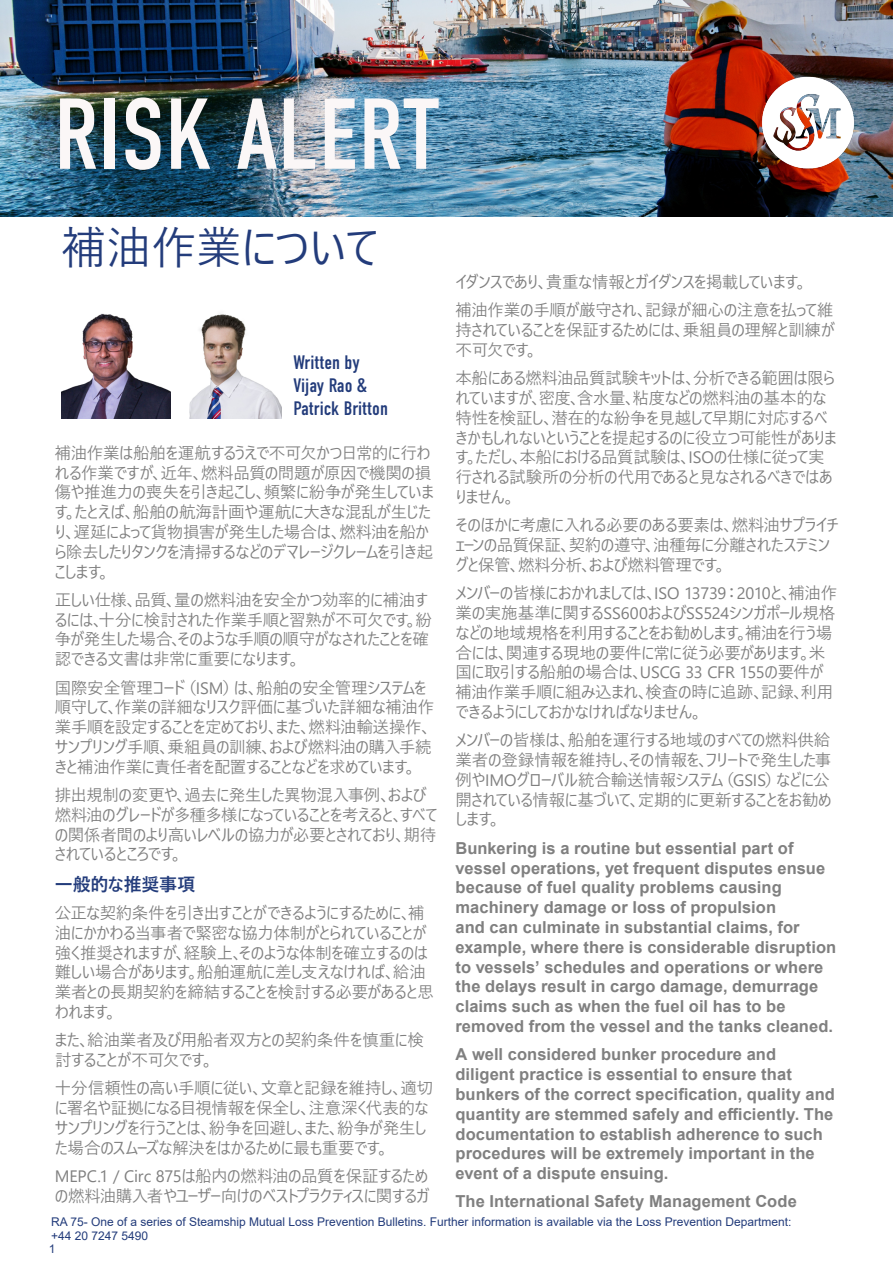
<style>
.page{position:relative;width:893px;height:1263px;background:#fff}
.page>*{position:absolute;margin:0;border:0;box-sizing:border-box;transform-origin:0 0}
.t1{font:100.5px "DIN Condensed";color:#fbf7f7}
.t2{font:45px "Yu Gothic UI";color:#233c7b}
.t3{font:19.5px "DIN Condensed";color:#233c7b}
.t4{font:700 18px "Yu Gothic UI";color:#233c7b}
.t5{font:16.5px/19.8px "Yu Gothic UI";letter-spacing:-.025em;color:#808080}
.t6{font:700 16.5px/19.8px "Arial";letter-spacing:.005em;color:#808080}
.t7{font:12px/14.4px "Arial";color:#233c7b}
</style>
<div class="page">
<img style="left:0;top:0;width:893px;height:217px">
<img style="left:62px;top:313px;width:219px;height:106px">
<img style="left:757px;top:69px;width:102px;height:107px">
<p class="t1" style="left:54px;top:78px;width:388px">RISK ALERT</p>
<p class="t2" style="left:62px;top:205px;width:319px">補油作業について</p>
<p class="t3" style="left:293px;top:351px;width:68px">Written by</p>
<p class="t3" style="left:293px;top:374px;width:75px">Vijay Rao &amp;</p>
<p class="t3" style="left:293px;top:398px;width:96px">Patrick Britton</p>
<p class="t5" style="left:55px;top:441px;width:381px">補油作業は船舶を運航するうえで不可欠かつ日常的に行われる作業ですが、近年、燃料品質の問題が原因で機関の損傷や推進力の喪失を引き起こし、頻繁に紛争が発生しています。たとえば、船舶の航海計画や運航に大きな混乱が生じたり、遅延によって貨物損害が発生した場合は、燃料油を船から除去したりタンクを清掃するなどのデマレージクレームを引き起こします。</p>
<p class="t5" style="left:55px;top:588px;width:379px">正しい仕様、品質、量の燃料油を安全かつ効率的に補油するには、十分に検討された作業手順と習熟が不可欠です。紛争が発生した場合、そのような手順の順守がなされたことを確認できる文書は非常に重要になります。</p>
<p class="t5" style="left:55px;top:675px;width:381px">国際安全管理コード（ISM）は、船舶の安全管理システムを順守して、作業の詳細なリスク評価に基づいた詳細な補油作業手順を設定することを定めており、また、燃料油輸送操作、サンプリング手順、乗組員の訓練、および燃料油の購入手続きと補油作業に責任者を配置することなどを求めています。</p>
<p class="t5" style="left:55px;top:783px;width:384px">排出規制の変更や、過去に発生した異物混入事例、および燃料油のグレードが多種多様になっていることを考えると、すべての関係者間のより高いレベルの協力が必要とされており、期待されているところです。</p>
<p class="t4" style="left:55px;top:874px;width:142px">一般的な推奨事項</p>
<p class="t5" style="left:55px;top:901px;width:381px">公正な契約条件を引き出すことができるようにするために、補油にかかわる当事者で緊密な協力体制がとられていることが強く推奨されますが、経験上、そのような体制を確立するのは難しい場合があります。船舶運航に差し支えなければ、給油業者との長期契約を締結することを検討する必要があると思われます。</p>
<p class="t5" style="left:55px;top:1028px;width:371px">また、給油業者及び用船者双方との契約条件を慎重に検討することが不可欠です。</p>
<p class="t5" style="left:55px;top:1076px;width:380px">十分信頼性の高い手順に従い、文章と記録を維持し、適切に署名や証拠になる目視情報を保全し、注意深く代表的なサンプリングを行うことは、紛争を回避し、また、紛争が発生した場合のスムーズな解決をはかるために最も重要です。</p>
<p class="t5" style="left:55px;top:1164px;width:376px">MEPC.1 / Circ 875は船内の燃料油の品質を保証するための燃料油購入者やユーザー向けのベストプラクティスに関するガ</p>
<p class="t5" style="left:455px;top:270px;width:353px">イダンスであり、貴重な情報とガイダンスを掲載しています。</p>
<p class="t5" style="left:455px;top:298px;width:381px;text-align:justify">補油作業の手順が厳守され、記録が細心の注意を払って維持されていることを保証するためには、乗組員の理解と訓練が不可欠です。</p>
<p class="t5" style="left:455px;top:366px;width:383px">本船にある燃料油品質試験キットは、分析できる範囲は限られていますが、密度、含水量、粘度などの燃料油の基本的な特性を検証し、潜在的な紛争を見越して早期に対応するべきかもしれないということを提起するのに役立つ可能性があります。ただし、本船における品質試験は、ISOの仕様に従って実行される試験所の分析の代用であると見なされるべきではありません。</p>
<p class="t5" style="left:455px;top:513px;width:385px">そのほかに考慮に入れる必要のある要素は、燃料油サプライチェーンの品質保証、契約の遵守、油種毎に分離されたステミングと保管、燃料分析、および燃料管理です。</p>
<p class="t5" style="left:455px;top:581px;width:383px">メンバーの皆様におかれましては、ISO 13739：2010と、補油作業の実施基準に関するSS600およびSS524シンガポール規格などの地域規格を利用することをお勧めします。補油を行う場合には、関連する現地の要件に常に従う必要があります。米国に取引する船舶の場合は、USCG 33 CFR 155の要件が補油作業手順に組み込まれ、検査の時に追跡、記録、利用できるようにしておかなければなりません。</p>
<p class="t5" style="left:455px;top:728px;width:378px">メンバーの皆様は、船舶を運行する地域のすべての燃料供給業者の登録情報を維持し、その情報を、フリートで発生した事例やIMOグローバル統合輸送情報システム（GSIS）などに公開されている情報に基づいて、定期的に更新することをお勧めします。</p>
<p class="t6" style="left:455px;top:838px;width:382px">Bunkering is a routine but essential part of vessel operations, yet frequent disputes ensue because of fuel quality problems causing machinery damage or loss of propulsion<br>and can culminate in substantial claims, for example, where there is considerable disruption to vessels’ schedules and operations or where the delays result in cargo damage, demurrage claims such as when the fuel oil has to be removed from the vessel and the tanks cleaned.</p>
<p class="t6" style="left:455px;top:1045px;width:381px">A well considered bunker procedure and diligent practice is essential to ensure that bunkers of the correct specification, quality and quantity are stemmed safely and efficiently. The documentation to establish adherence to such procedures will be extremely important in the event of a dispute ensuing.</p>
<p class="t6" style="left:455px;top:1192px;width:343px">The International Safety Management Code</p>
<p class="t7" style="left:51px;top:1214px;width:742px">RA 75- One of a series of Steamship Mutual Loss Prevention Bulletins. Further information is available via the Loss Prevention Department: +44 20 7247 5490</p>
<p class="t7" style="left:49px;top:1241px;width:8px">1</p>
</div>
